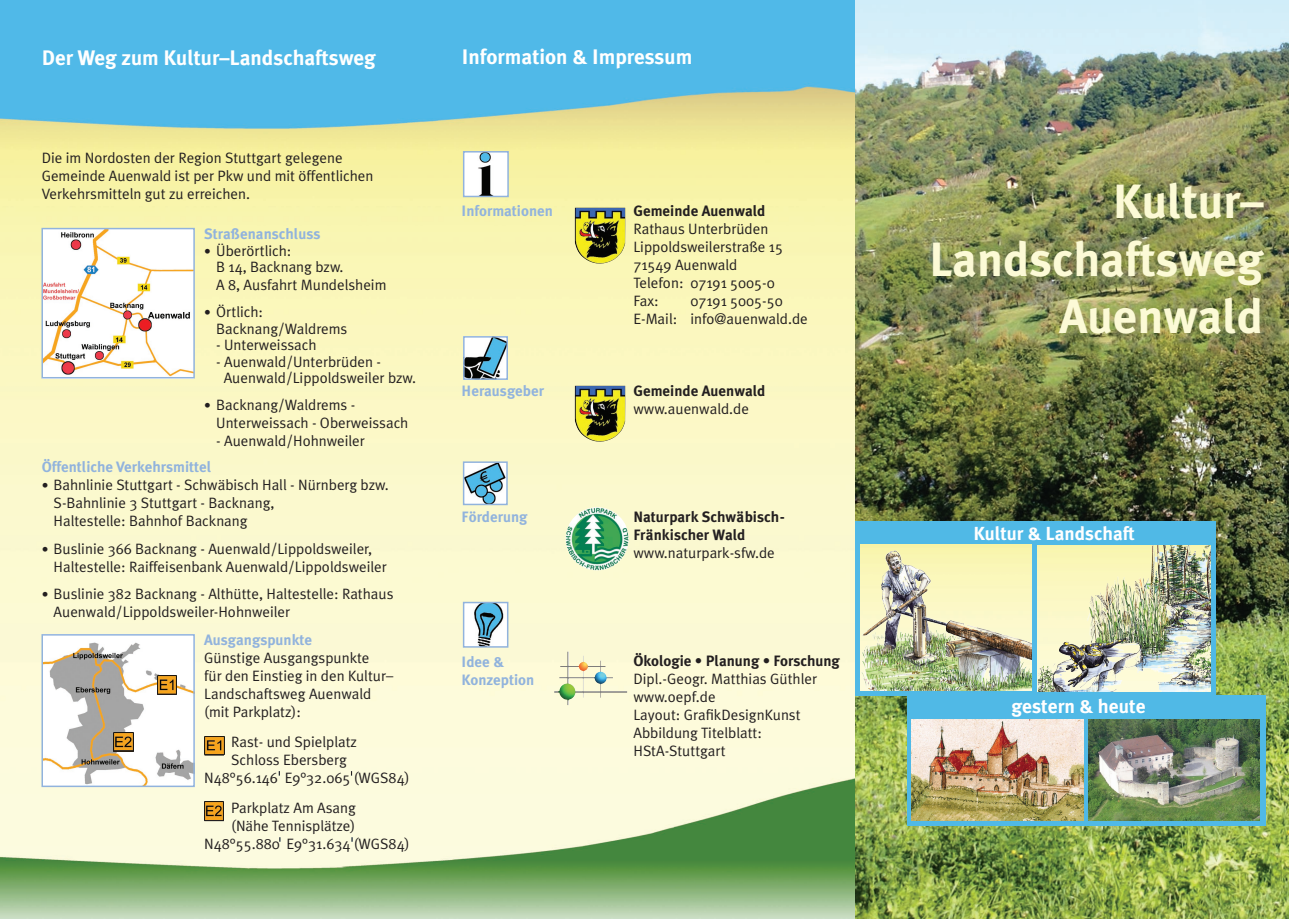
<style>
.page{position:relative;width:1289px;height:919px;background:#fff}
.page>*{position:absolute;margin:0;border:0;box-sizing:border-box;transform-origin:0 0}
.t1{font:700 48px/57.6px "Meta Plus";color:#fcfad6;text-align:right}
.t2{font:700 21px "Meta Plus";color:#fff}
.t3{font:700 19.5px "Meta Plus";color:#fff}
.t4{font:700 18.9px "Meta Plus";color:#fff}
.t5{font:15px/18px "Meta Plus Normal";color:#231f20}
.t6{font:700 15px/18px "Meta Plus";color:#91b3dd}
.t7{font:700 15px/18px "Meta Plus";color:#231f20}
.s1{font-size:13.5px}
</style>
<div class="page">
<img style="left:0;top:0;width:855px;height:918px">
<img style="left:855px;top:0;width:433px;height:918px">
<img style="left:466px;top:339px;width:39px;height:38px">
<div style="left:463px;top:336px;width:45px;height:44px;border:2px solid #91b3dd"></div>
<img style="left:466px;top:154px;width:40px;height:40px">
<div style="left:463px;top:151px;width:46px;height:46px;border:2px solid #91b3dd"></div>
<img style="left:466px;top:604px;width:39px;height:40px">
<div style="left:463px;top:601px;width:45px;height:46px;border:2px solid #91b3dd"></div>
<img style="left:565px;top:507px;width:63px;height:63px;border-radius:50%">
<img style="left:554px;top:651px;width:73px;height:54px">
<div style="left:855px;top:521px;width:360px;height:174px;background:#50b9e6"></div>
<img style="left:860px;top:544px;width:171px;height:4px">
<img style="left:860px;top:548px;width:171px;height:142px">
<img style="left:1038px;top:545px;width:172px;height:146px">
<div style="left:907px;top:695px;width:359px;height:130px;background:#50b9e6"></div>
<img style="left:1088px;top:719px;width:171px;height:101px">
<img style="left:911px;top:719px;width:172px;height:101px">
<img style="left:574px;top:386px;width:51px;height:55px">
<img style="left:574px;top:208px;width:51px;height:55px">
<img style="left:43px;top:230px;width:150px;height:146px">
<div style="left:41px;top:228px;width:154px;height:150px;border:1px solid #91b3dd"></div>
<img style="left:43px;top:636px;width:150px;height:149px">
<img style="left:204px;top:736px;width:20px;height:18px">
<svg style="left:204px;top:754px;width:20px;height:1px"></svg>
<img style="left:204px;top:801px;width:20px;height:18px">
<hr style="left:204px;top:819px;width:20px;height:2px;background:#231f20">
<img style="left:157px;top:675px;width:19px;height:18px">
<svg style="left:157px;top:693px;width:19px;height:1px"></svg>
<img style="left:113px;top:732px;width:20px;height:19px">
<svg style="left:114px;top:750px;width:19px;height:1px"></svg>
<img style="left:465px;top:463px;width:40px;height:40px">
<div style="left:463px;top:461px;width:44px;height:44px;border:1px solid #91b3dd"></div>
<div style="left:41px;top:634px;width:154px;height:153px;border:1px solid #91b3dd"></div>
<h2 class="t2" style="left:42px;top:46px;width:335px">Der Weg zum Kultur–Landschaftsweg</h2>
<h2 class="t2" style="left:462px;top:45px;width:232px">Information &amp; Impressum</h2>
<p class="t5" style="left:42px;top:148px;width:333px">Die im Nordosten der Region Stuttgart gelegene<br>Gemeinde Auenwald ist per Pkw und mit öffentlichen<br>Verkehrsmitteln gut zu erreichen.</p>
<p class="t6" style="left:204px;top:225px;width:118px">Straßenanschluss</p>
<p class="t5" style="left:216px;top:242px;width:129px;line-height:16.5px;text-indent:-12px"><span class="s1">•</span> Überörtlich:<br>B 14, Backnang bzw.</p>
<p class="t5" style="left:216px;top:276px;width:172px">A 8, Ausfahrt Mundelsheim</p>
<p class="t5" style="left:216px;top:303px;width:133px;line-height:16.5px;text-indent:-12px"><span class="s1">•</span> Örtlich:<br>Backnang/Waldrems</p>
<p class="t5" style="left:216px;top:336px;width:102px">- Unterweissach</p>
<p class="t5" style="left:224px;top:353px;width:194px;line-height:16.5px;text-indent:-8px">- Auenwald/Unterbrüden -<br>Auenwald/Lippoldsweiler bzw.</p>
<p class="t5" style="left:216px;top:396px;width:194px;text-indent:-12px"><span class="s1">•</span> Backnang/Waldrems -<br>Unterweissach - Oberweissach</p>
<p class="t5" style="left:216px;top:432px;width:150px">- Auenwald/Hohnweiler</p>
<p class="t6" style="left:42px;top:458px;width:171px">Öffentliche Verkehrsmittel</p>
<p class="t5" style="left:54px;top:476px;width:336px;text-indent:-12px"><span class="s1">•</span> Bahnlinie Stuttgart - Schwäbisch Hall - Nürnberg bzw.<br>S-Bahnlinie 3 Stuttgart - Backnang,<br>Haltestelle: Bahnhof Backnang</p>
<p class="t5" style="left:54px;top:539px;width:335px;text-indent:-12px"><span class="s1">•</span> Buslinie 366 Backnang - Auenwald/Lippoldsweiler,<br>Haltestelle: Raiffeisenbank Auenwald/Lippoldsweiler</p>
<p class="t5" style="left:54px;top:584px;width:341px;text-indent:-12px"><span class="s1">•</span> Buslinie 382 Backnang - Althütte, Haltestelle: Rathaus<br>Auenwald/Lippoldsweiler-Hohnweiler</p>
<p class="t6" style="left:204px;top:630px;width:109px">Ausgangspunkte</p>
<p class="t5" style="left:204px;top:648px;width:191px">Günstige Ausgangspunkte<br>für den Einstieg in den Kultur–<br>Landschaftsweg Auenwald (mit Parkplatz):</p>
<p class="t5" style="left:231px;top:732px;width:127px">Rast- und Spielplatz</p>
<p class="t5" style="left:231px;top:750px;width:117px">Schloss Ebersberg</p>
<p class="t5" style="left:204px;top:768px;width:207px">N48°56.146 E9°32.065 (WGS84)</p>
<p class="t5" style="left:231px;top:798px;width:126px">Parkplatz Am Asang</p>
<p class="t5" style="left:231px;top:816px;width:126px">(Nähe Tennisplätze)</p>
<p class="t5" style="left:204px;top:834px;width:207px">N48°55.880 E9°31.634 (WGS84)</p>
<p class="t6" style="left:461px;top:202px;width:93px">Informationen</p>
<p class="t6" style="left:461px;top:382px;width:84px">Herausgeber</p>
<p class="t6" style="left:461px;top:508px;width:67px">Förderung</p>
<p class="t6" style="left:461px;top:652px;width:74px">Idee &amp;<br>Konzeption</p>
<p class="t7" style="left:633px;top:202px;width:134px">Gemeinde Auenwald</p>
<p class="t5" style="left:633px;top:220px;width:151px">Rathaus Unterbrüden<br>Lippoldsweilerstraße 15<br>71549 Auenwald<br>Telefon: 07191 5005-0<br>Fax:</p>
<p class="t5" style="left:633px;top:292px;width:176px;text-indent:57px">07191 5005-50<br>E-Mail: info@auenwald.de</p>
<p class="t7" style="left:633px;top:382px;width:134px">Gemeinde Auenwald</p>
<p class="t5" style="left:633px;top:400px;width:117px">www.auenwald.de</p>
<p class="t7" style="left:633px;top:508px;width:153px">Naturpark Schwäbisch-<br>Fränkischer Wald</p>
<p class="t5" style="left:633px;top:544px;width:143px">www.naturpark-sfw.de</p>
<p class="t7" style="left:633px;top:652px;width:208px">Ökologie • Planung • Forschung</p>
<p class="t5" style="left:633px;top:670px;width:185px">Dipl.-Geogr. Matthias Güthler www.oepf.de<br>Layout: GrafikDesignKunst<br>Abbildung Titelblatt:<br>HStA-Stuttgart</p>
<h1 class="t1" style="left:929px;top:172px;width:336px">Kultur–<br>Landschaftsweg<br>Auenwald</h1>
<p class="t4" style="left:973px;top:522px;width:163px">Kultur &amp; Landschaft</p>
<h3 class="t3" style="left:1011px;top:694px;width:136px">gestern &amp; heute</h3>
</div>
